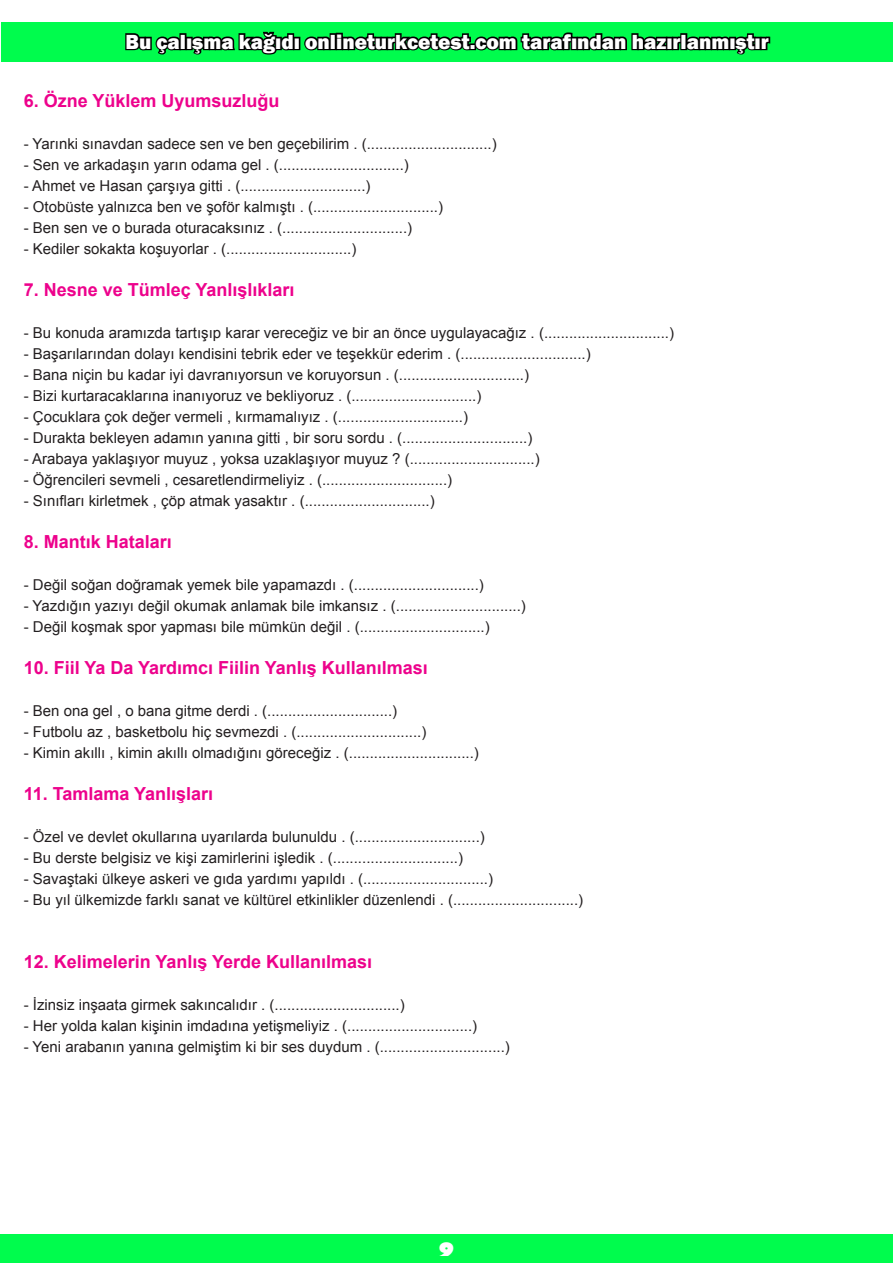
<style>
.page{position:relative;width:893px;height:1263px;background:#fff}
.page>*{position:absolute;margin:0;border:0;box-sizing:border-box;transform-origin:0 0}
.t1{font:800 21px "Franklin Gothic";color:#fff}
.t2{font:700 18px "Arial";color:#ed028c}
.t3{font:800 18px "Gill Sans";color:#fff}
.t4{font:15px "Arial";color:#231f20}
</style>
<div class="page">
<div style="left:0;top:1234px;width:893px;height:29px;background:#00fc4d"></div>
<div style="left:2px;top:22px;width:891px;height:40px;background:#00fc4d"></div>
<svg style="left:125px;top:33px;width:58px;height:22px"></svg>
<div style="left:179px;top:33px;width:7px;height:17px;border:3px solid #000"></div>
<div style="left:186px;top:37px;width:7px;height:13px;border:3px solid #000"></div>
<svg style="left:189px;top:31px;width:107px;height:24px"></svg>
<div style="left:293px;top:37px;width:7px;height:13px;border:3px solid #000"></div>
<svg style="left:304px;top:34px;width:28px;height:17px"></svg>
<div style="left:330px;top:33px;width:7px;height:17px;border:3px solid #000"></div>
<div style="left:336px;top:33px;width:7px;height:6px;border:3px solid #000"></div>
<div style="left:336px;top:37px;width:7px;height:13px;border:3px solid #000"></div>
<svg style="left:341px;top:32px;width:430px;height:23px"></svg>
<p class="t1" style="left:126px;top:28px;width:645px">Bu çalışma kağıdı onlineturkcetest.com tarafından hazırlanmıştır</p>
<p class="t2" style="left:24px;top:88px;width:257px">6. Özne Yüklem Uyumsuzluğu</p>
<p class="t4" style="left:24px;top:134px;width:475px">- Yarınki sınavdan sadece sen ve ben geçebilirim . (..............................)</p>
<p class="t4" style="left:24px;top:155px;width:387px">- Sen ve arkadaşın yarın odama gel . (..............................)</p>
<p class="t4" style="left:24px;top:176px;width:348px">- Ahmet ve Hasan çarşıya gitti . (..............................)</p>
<p class="t4" style="left:24px;top:197px;width:421px">- Otobüste yalnızca ben ve şoför kalmıştı . (..............................)</p>
<p class="t4" style="left:24px;top:218px;width:390px">- Ben sen ve o burada oturacaksınız . (..............................)</p>
<p class="t4" style="left:24px;top:239px;width:334px">- Kediler sokakta koşuyorlar . (..............................)</p>
<p class="t2" style="left:24px;top:277px;width:272px">7. Nesne ve Tümleç Yanlışlıkları</p>
<p class="t4" style="left:24px;top:323px;width:652px">- Bu konuda aramızda tartışıp karar vereceğiz ve bir an önce uygulayacağız . (..............................)</p>
<p class="t4" style="left:24px;top:344px;width:568px">- Başarılarından dolayı kendisini tebrik eder ve teşekkür ederim . (..............................)</p>
<p class="t4" style="left:24px;top:365px;width:507px">- Bana niçin bu kadar iyi davranıyorsun ve koruyorsun . (..............................)</p>
<p class="t4" style="left:24px;top:386px;width:459px">- Bizi kurtaracaklarına inanıyoruz ve bekliyoruz . (..............................)</p>
<p class="t4" style="left:24px;top:407px;width:446px">- Çocuklara çok değer vermeli , kırmamalıyız . (..............................)</p>
<p class="t4" style="left:24px;top:428px;width:510px">- Durakta bekleyen adamın yanına gitti , bir soru sordu . (..............................)</p>
<p class="t4" style="left:24px;top:449px;width:518px">- Arabaya yaklaşıyor muyuz , yoksa uzaklaşıyor muyuz ? (..............................)</p>
<p class="t4" style="left:24px;top:470px;width:430px">- Öğrencileri sevmeli , cesaretlendirmeliyiz . (..............................)</p>
<p class="t4" style="left:24px;top:491px;width:413px">- Sınıfları kirletmek , çöp atmak yasaktır . (..............................)</p>
<p class="t2" style="left:24px;top:529px;width:150px">8. Mantık Hataları</p>
<p class="t4" style="left:24px;top:575px;width:462px">- Değil soğan doğramak yemek bile yapamazdı . (..............................)</p>
<p class="t4" style="left:24px;top:596px;width:504px">- Yazdığın yazıyı değil okumak anlamak bile imkansız . (..............................)</p>
<p class="t4" style="left:24px;top:617px;width:468px">- Değil koşmak spor yapması bile mümkün değil . (..............................)</p>
<p class="t2" style="left:24px;top:655px;width:406px">10. Fiil Ya Da Yardımcı Fiilin Yanlış Kullanılması</p>
<p class="t4" style="left:24px;top:701px;width:375px">- Ben ona gel , o bana gitme derdi . (..............................)</p>
<p class="t4" style="left:24px;top:722px;width:404px">- Futbolu az , basketbolu hiç sevmezdi . (..............................)</p>
<p class="t4" style="left:24px;top:743px;width:457px">- Kimin akıllı , kimin akıllı olmadığını göreceğiz . (..............................)</p>
<p class="t2" style="left:24px;top:781px;width:191px">11. Tamlama Yanlışları</p>
<p class="t4" style="left:24px;top:827px;width:463px">- Özel ve devlet okullarına uyarılarda bulunuldu . (..............................)</p>
<p class="t4" style="left:24px;top:848px;width:441px">- Bu derste belgisiz ve kişi zamirlerini işledik . (..............................)</p>
<p class="t4" style="left:24px;top:869px;width:471px">- Savaştaki ülkeye askeri ve gıda yardımı yapıldı . (..............................)</p>
<p class="t4" style="left:24px;top:890px;width:561px">- Bu yıl ülkemizde farklı sanat ve kültürel etkinlikler düzenlendi . (..............................)</p>
<p class="t2" style="left:24px;top:949px;width:350px">12. Kelimelerin Yanlış Yerde Kullanılması</p>
<p class="t4" style="left:24px;top:995px;width:382px">- İzinsiz inşaata girmek sakıncalıdır . (..............................)</p>
<p class="t4" style="left:24px;top:1016px;width:455px">- Her yolda kalan kişinin imdadına yetişmeliyiz . (..............................)</p>
<p class="t4" style="left:24px;top:1037px;width:488px">- Yeni arabanın yanına gelmiştim ki bir ses duydum . (..............................)</p>
<p class="t3" style="left:439px;top:1237px;width:17px">9</p>
</div>
